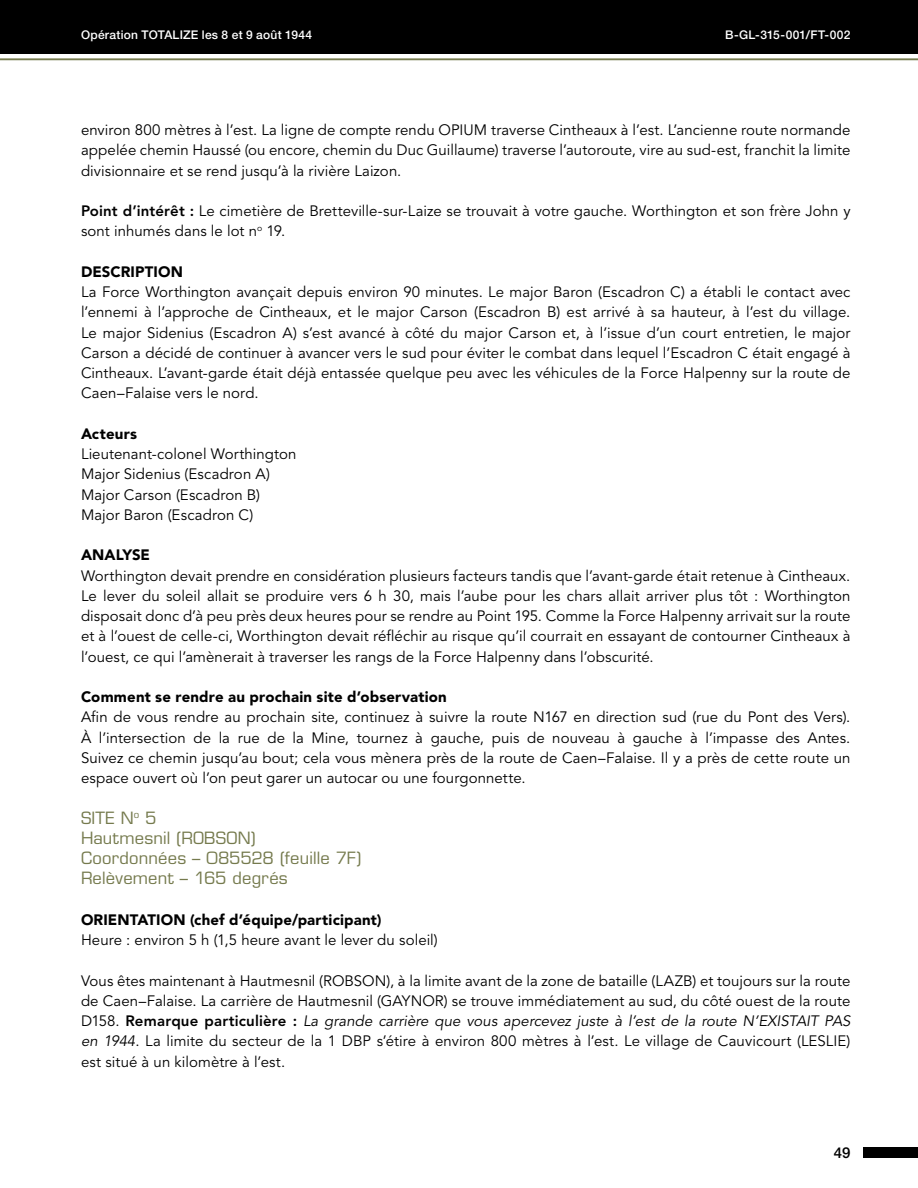
<style>
.page{position:relative;width:918px;height:1188px;background:#fff}
.page>*{position:absolute;margin:0;border:0;box-sizing:border-box;transform-origin:0 0}
.Article_Subheads{font:16.5px "Eurostile LT Std";letter-spacing:.01em;color:#757a4d}
.Article_Content{font:15px/20.2px "Avenir LT Std";letter-spacing:.005em;color:#000;text-align:justify}
.Article_Sub_Subheads{font:900 15px "Avenir LT Std";letter-spacing:.01em;color:#000}
.t1{font:500 15px "Helvetica Neue LT Std";color:#000}
.t2{font:500 12px "Helvetica Neue LT Std";letter-spacing:.02em;color:#fff}
.s1{font-weight:800}
.s2{font-style:italic}
</style>
<div class="page">
<div style="left:0;top:0;width:918px;height:54px;background:#000"></div>
<hr style="left:0;top:58px;width:918px;height:2px;background:#757a4d">
<div style="left:863px;top:1148px;width:55px;height:10px;background:#000"></div>
<p class="t2" style="left:81px;top:28px;width:233px">Opération TOTALIZE les 8 et 9 août 1944</p>
<p class="t2" style="left:725px;top:28px;width:127px">B-GL-315-001/FT-002</p>
<p class="Article_Content" style="left:81px;top:120px;width:771px">environ 800 mètres à l’est. La ligne de compte rendu OPIUM traverse Cintheaux à l’est. L’ancienne route normande appelée chemin Haussé (ou encore, chemin du Duc Guillaume) traverse l’autoroute, vire au sud-est, franchit la limite divisionnaire et se rend jusqu’à la rivière Laizon.</p>
<p class="Article_Content" style="left:81px;top:201px;width:771px"><span class="s1">Point d’intérêt :</span> Le cimetière de Bretteville-sur-Laize se trouvait à votre gauche. Worthington et son frère John y sont inhumés dans le lot n<sup>o</sup> 19.</p>
<p class="Article_Sub_Subheads" style="left:81px;top:262px;width:103px">DESCRIPTION</p>
<p class="Article_Content" style="left:81px;top:282px;width:771px">La Force Worthington avançait depuis environ 90 minutes. Le major Baron (Escadron C) a établi le contact avec l’ennemi à l’approche de Cintheaux, et le major Carson (Escadron B) est arrivé à sa hauteur, à l’est du village.<br>Le major Sidenius (Escadron A) s’est avancé à côté du major Carson et, à l’issue d’un court entretien, le major Carson a décidé de continuer à avancer vers le sud pour éviter le combat dans lequel l’Escadron C était engagé à Cintheaux. L’avant-garde était déjà entassée quelque peu avec les véhicules de la Force Halpenny sur la route de Caen–Falaise vers le nord.</p>
<p class="Article_Sub_Subheads" style="left:81px;top:424px;width:58px">Acteurs</p>
<p class="Article_Content" style="left:81px;top:444px;width:217px">Lieutenant-colonel Worthington</p>
<p class="Article_Content" style="left:81px;top:464px;width:191px">Major Sidenius (Escadron A)</p>
<p class="Article_Content" style="left:81px;top:485px;width:181px">Major Carson (Escadron B)</p>
<p class="Article_Content" style="left:81px;top:505px;width:174px">Major Baron (Escadron C)</p>
<p class="Article_Sub_Subheads" style="left:81px;top:546px;width:71px">ANALYSE</p>
<p class="Article_Content" style="left:81px;top:566px;width:771px">Worthington devait prendre en considération plusieurs facteurs tandis que l’avant‑garde était retenue à Cintheaux.<br>Le lever du soleil allait se produire vers 6 h 30, mais l’aube pour les chars allait arriver plus tôt : Worthington disposait donc d’à peu près deux heures pour se rendre au Point 195. Comme la Force Halpenny arrivait sur la route et à l’ouest de celle‑ci, Worthington devait réfléchir au risque qu’il courrait en essayant de contourner Cintheaux à l’ouest, ce qui l’amènerait à traverser les rangs de la Force Halpenny dans l’obscurité.</p>
<p class="Article_Sub_Subheads" style="left:81px;top:688px;width:367px">Comment se rendre au prochain site d’observation</p>
<p class="Article_Content" style="left:81px;top:707px;width:771px">Afin de vous rendre au prochain site, continuez à suivre la route N167 en direction sud (rue du Pont des Vers).<br>À l’intersection de la rue de la Mine, tournez à gauche, puis de nouveau à gauche à l’impasse des Antes.<br>Suivez ce chemin jusqu’au bout; cela vous mènera près de la route de Caen–Falaise. Il y a près de cette route un espace ouvert où l’on peut garer un autocar ou une fourgonnette.</p>
<p class="Article_Subheads" style="left:81px;top:808px;width:77px">SITE N<sup>o</sup> 5</p>
<p class="Article_Subheads" style="left:81px;top:828px;width:176px">Hautmesnil (ROBSON)</p>
<p class="Article_Subheads" style="left:81px;top:848px;width:282px">Coordonnées – 085528 (feuille 7F)</p>
<p class="Article_Subheads" style="left:81px;top:868px;width:208px">Relèvement – 165 degrés</p>
<p class="Article_Sub_Subheads" style="left:81px;top:910px;width:302px">ORIENTATION (chef d’équipe/participant)</p>
<p class="Article_Content" style="left:81px;top:930px;width:358px">Heure : environ 5 h (1,5 heure avant le lever du soleil)</p>
<p class="Article_Content" style="left:81px;top:971px;width:771px">Vous êtes maintenant à Hautmesnil (ROBSON), à la limite avant de la zone de bataille (LAZB) et toujours sur la route de Caen–Falaise. La carrière de Hautmesnil (GAYNOR) se trouve immédiatement au sud, du côté ouest de la route D158. <span class="s1">Remarque particulière :</span> <span class="s2">La grande carrière que vous apercevez juste à l’est de la route N’EXISTAIT PAS en 1944</span>. La limite du secteur de la 1 DBP s’étire à environ 800 mètres à l’est. Le village de Cauvicourt (LESLIE) est situé à un kilomètre à l’est.</p>
<p class="t1" style="left:834px;top:1144px;width:18px">49</p>
</div>
